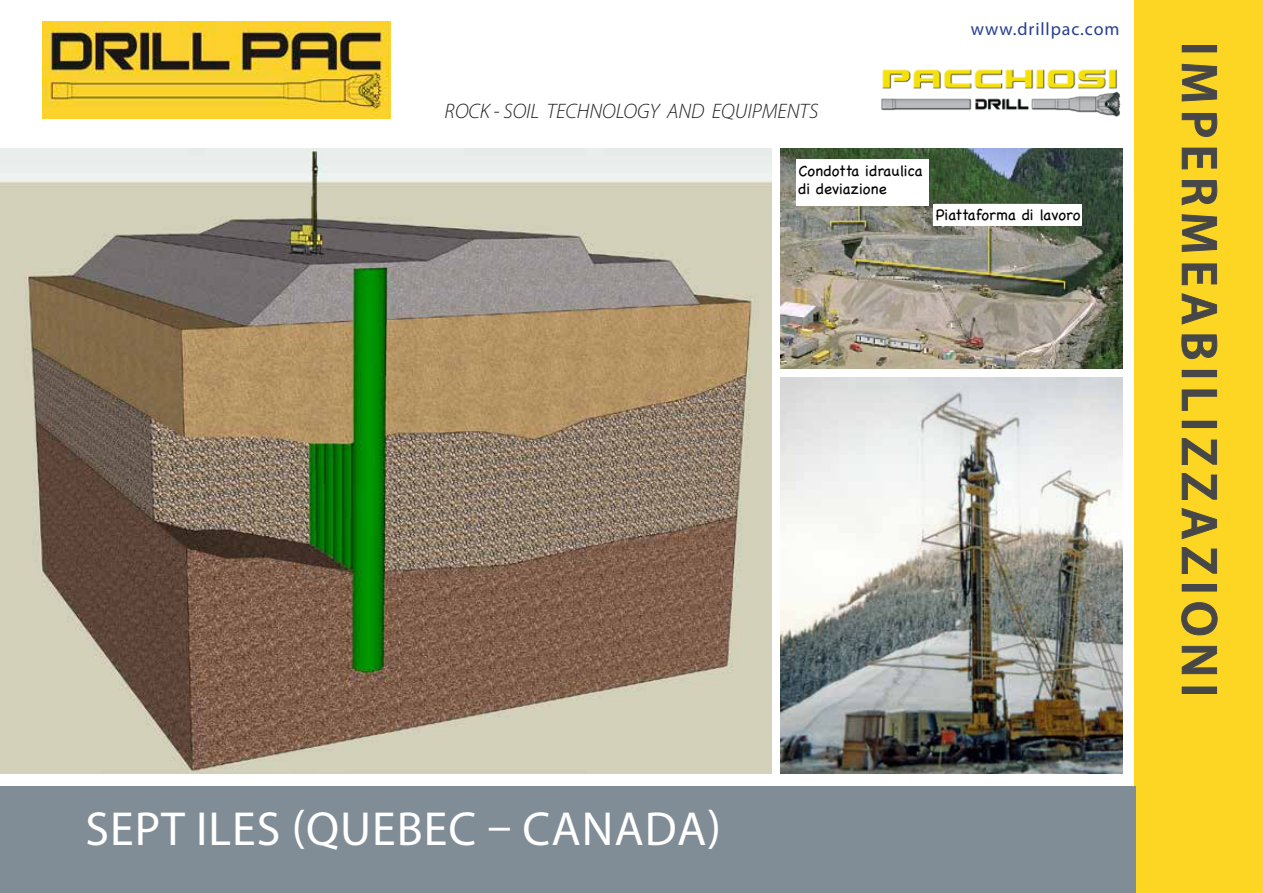
<style>
.page{position:relative;width:1263px;height:893px;background:#fff}
.page>*{position:absolute;margin:0;border:0;box-sizing:border-box;transform-origin:0 0}
.t1{font:600 51px "Myriad Pro";letter-spacing:.12em;color:#474747}
.t2{font:48px "Myriad Pro";letter-spacing:.02em;color:#fff}
.t3{font:italic 300 21px "Myriad Pro";color:#231f20}
.t4{font:18px "Myriad Pro";letter-spacing:.05em;color:#253f8e}
.t5{font:15.3px/18.5px "Chalkboard";color:#000}
</style>
<div class="page">
<img style="left:881px;top:69px;width:240px;height:48px">
<img style="left:43px;top:21px;width:347px;height:97px">
<div style="left:1134px;top:0;width:129px;height:893px;background:#fcd623"></div>
<div style="left:0;top:787px;width:1135px;height:106px;background:#808c96"></div>
<img style="left:780px;top:377px;width:343px;height:397px">
<img style="left:780px;top:149px;width:343px;height:220px">
<div style="left:933px;top:204px;width:149px;height:21px;background:#fff"></div>
<div style="left:796px;top:160px;width:133px;height:46px;background:#fff"></div>
<img style="left:0;top:149px;width:772px;height:625px">
<p class="t4" style="left:971px;top:18px;width:150px">www.drillpac.com</p>
<h3 class="t3" style="left:445px;top:98px;width:375px">ROCK - SOIL TECHNOLOGY AND EQUIPMENTS</h3>
<p class="t5" style="left:798px;top:162px;width:126px">Condotta idraulica di deviazione</p>
<p class="t5" style="left:936px;top:205px;width:146px">Piattaforma di lavoro</p>
<h2 class="t2" style="left:86px;top:799px;width:637px">SEPT ILES (Quebec – Canada)</h2>
<h1 class="t1" style="left:1232px;top:42px;width:649px;rotate:90deg">Impermeabilizzazioni</h1>
</div>
